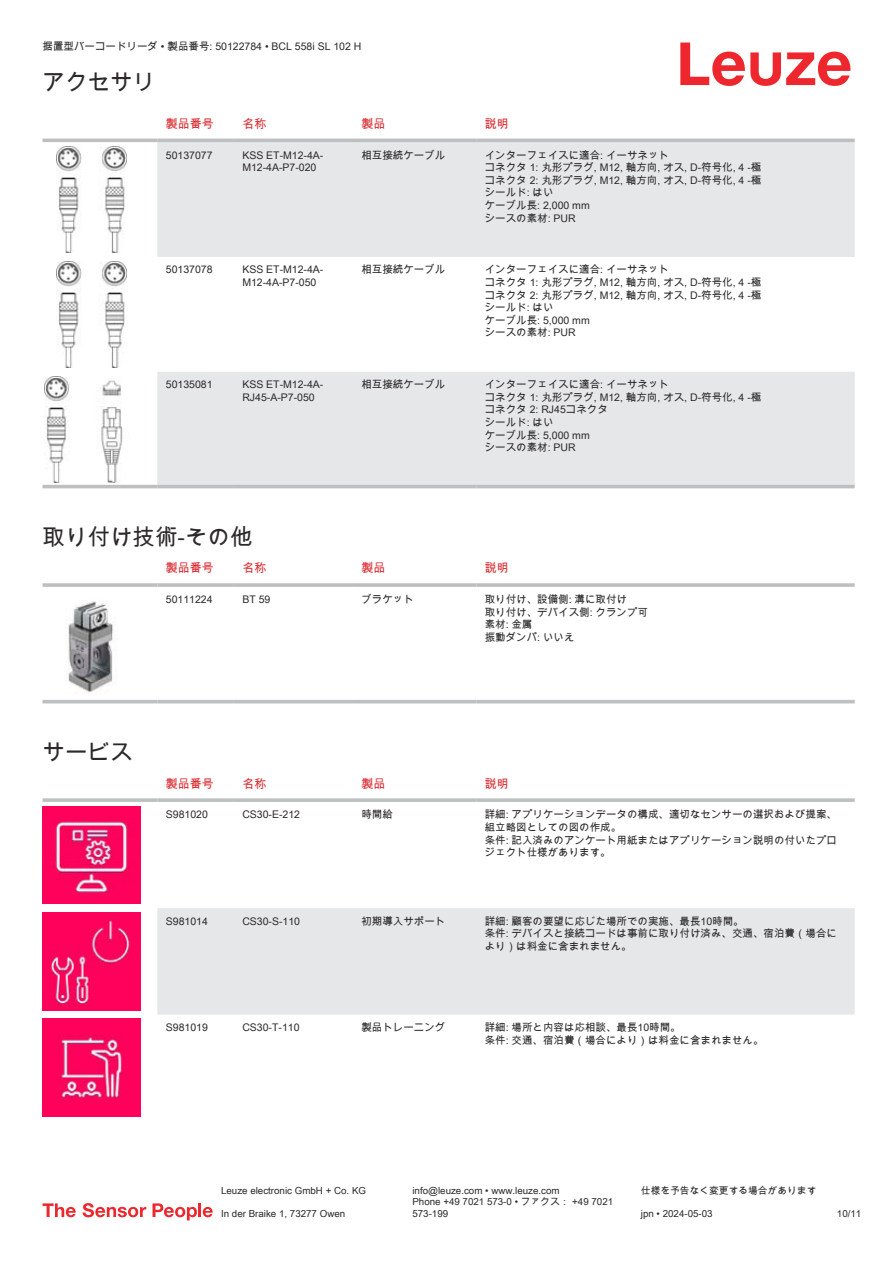
<style>
.page{position:relative;width:893px;height:1263px;background:#fff}
.page>*{position:absolute;margin:0;border:0;box-sizing:border-box;transform-origin:0 0}
.t1{font:22.5px "Arial Unicode MS";color:#2b292a}
.t2{font:12px "Arial Unicode MS";color:#db2a30}
.t3{font:10.5px/12.6px "Arial Unicode MS";color:#2b292a}
.t4{font:9.75px/11.7px "Arial Unicode MS";color:#2b292a}
</style>
<div class="page">
<svg style="left:680px;top:43px;width:170px;height:43px"></svg>
<svg style="left:43px;top:138px;width:812px;height:351px"></svg>
<svg style="left:157px;top:142px;width:698px;height:343px;fill:#e6e7e9"></svg>
<hr style="left:43px;top:139px;width:114px;height:3px;background:#bdbfc1">
<hr style="left:157px;top:139px;width:77px;height:3px;background:#bdbfc1">
<hr style="left:234px;top:139px;width:119px;height:3px;background:#bdbfc1">
<hr style="left:353px;top:139px;width:123px;height:3px;background:#bdbfc1">
<hr style="left:476px;top:139px;width:379px;height:3px;background:#bdbfc1">
<hr style="left:43px;top:485px;width:114px;height:3px;background:#bdbfc1">
<hr style="left:157px;top:485px;width:77px;height:3px;background:#bdbfc1">
<hr style="left:234px;top:485px;width:119px;height:3px;background:#bdbfc1">
<hr style="left:353px;top:485px;width:123px;height:3px;background:#bdbfc1">
<hr style="left:476px;top:485px;width:379px;height:3px;background:#bdbfc1">
<img style="left:56px;top:146px;width:70px;height:107px">
<img style="left:56px;top:261px;width:70px;height:106px">
<img style="left:45px;top:376px;width:93px;height:106px">
<svg style="left:43px;top:703px;width:812px;height:1px"></svg>
<svg style="left:43px;top:583px;width:114px;height:4px"></svg>
<hr style="left:157px;top:583px;width:77px;height:4px;background:#c7c8ca">
<hr style="left:234px;top:583px;width:119px;height:4px;background:#bdbfc1">
<svg style="left:353px;top:583px;width:123px;height:4px"></svg>
<hr style="left:476px;top:583px;width:379px;height:4px;background:#c7c8ca">
<hr style="left:43px;top:700px;width:114px;height:3px;background:#bdbfc1">
<hr style="left:157px;top:700px;width:77px;height:3px;background:#bdbfc1">
<hr style="left:234px;top:700px;width:119px;height:3px;background:#bdbfc1">
<hr style="left:353px;top:700px;width:123px;height:3px;background:#bdbfc1">
<hr style="left:476px;top:700px;width:379px;height:3px;background:#bdbfc1">
<img style="left:68px;top:601px;width:45px;height:91px">
<svg style="left:43px;top:806px;width:812px;height:311px"></svg>
<div style="left:157px;top:908px;width:698px;height:106px;background:#e6e7e9"></div>
<svg style="left:43px;top:798px;width:114px;height:4px"></svg>
<svg style="left:157px;top:798px;width:77px;height:4px"></svg>
<svg style="left:234px;top:798px;width:119px;height:4px"></svg>
<svg style="left:353px;top:798px;width:123px;height:4px"></svg>
<svg style="left:476px;top:798px;width:379px;height:4px;background:#c3c5c7"></svg>
<img style="left:43px;top:806px;width:97px;height:98px">
<img style="left:43px;top:912px;width:97px;height:98px">
<img style="left:43px;top:1019px;width:97px;height:97px">
<svg style="left:43px;top:1203px;width:33px;height:14px"></svg>
<svg style="left:83px;top:1203px;width:63px;height:14px"></svg>
<svg style="left:153px;top:1203px;width:44px;height:17px"></svg>
<hr style="left:198px;top:1203px;width:3px;height:14px;background:#ed272d">
<svg style="left:203px;top:1207px;width:10px;height:10px"></svg>
<p class="t3" style="left:43px;top:40px;width:320px">据置型バーコードリーダ • 製品番号: 50122784 • BCL 558i SL 102 H</p>
<h1 class="t1" style="left:43px;top:66px;width:114px">アクセサリ</h1>
<p class="t2" style="left:166px;top:115px;width:49px">製品番号</p>
<p class="t2" style="left:242px;top:115px;width:25px">名称</p>
<p class="t2" style="left:361px;top:115px;width:25px">製品</p>
<p class="t2" style="left:485px;top:115px;width:25px">説明</p>
<p class="t3" style="left:166px;top:148px;width:48px">50137077</p>
<p class="t3" style="left:242px;top:148px;width:83px">KSS ET-M12-4A-<br>M12-4A-P7-020</p>
<p class="t3" style="left:361px;top:148px;width:85px">相互接続ケーブル</p>
<p class="t3" style="left:485px;top:148px;width:278px">インターフェイスに適合: イーサネット<br>コネクタ 1: 丸形プラグ, M12, 軸方向, オス, D-符号化, 4 -極コネクタ 2: 丸形プラグ, M12, 軸方向, オス, D-符号化, 4 -極シールド: はい<br>ケーブル長: 2,000 mm<br>シースの素材: PUR</p>
<p class="t3" style="left:166px;top:263px;width:48px">50137078</p>
<p class="t3" style="left:242px;top:263px;width:83px">KSS ET-M12-4A-<br>M12-4A-P7-050</p>
<p class="t3" style="left:361px;top:263px;width:85px">相互接続ケーブル</p>
<p class="t3" style="left:485px;top:263px;width:278px">インターフェイスに適合: イーサネット<br>コネクタ 1: 丸形プラグ, M12, 軸方向, オス, D-符号化, 4 -極コネクタ 2: 丸形プラグ, M12, 軸方向, オス, D-符号化, 4 -極シールド: はい<br>ケーブル長: 5,000 mm<br>シースの素材: PUR</p>
<p class="t3" style="left:166px;top:378px;width:48px">50135081</p>
<p class="t3" style="left:242px;top:378px;width:83px">KSS ET-M12-4A-<br>RJ45-A-P7-050</p>
<p class="t3" style="left:361px;top:378px;width:85px">相互接続ケーブル</p>
<p class="t3" style="left:485px;top:378px;width:278px">インターフェイスに適合: イーサネット<br>コネクタ 1: 丸形プラグ, M12, 軸方向, オス, D-符号化, 4 -極コネクタ 2: RJ45コネクタ<br>シールド: はい<br>ケーブル長: 5,000 mm<br>シースの素材: PUR</p>
<h1 class="t1" style="left:43px;top:521px;width:211px">取り付け技術-その他</h1>
<p class="t2" style="left:166px;top:559px;width:49px">製品番号</p>
<p class="t2" style="left:242px;top:559px;width:25px">名称</p>
<p class="t2" style="left:361px;top:559px;width:25px">製品</p>
<p class="t2" style="left:485px;top:559px;width:25px">説明</p>
<p class="t3" style="left:166px;top:593px;width:48px">50111224</p>
<p class="t3" style="left:242px;top:593px;width:30px">BT 59</p>
<p class="t3" style="left:361px;top:593px;width:54px">ブラケット</p>
<p class="t3" style="left:485px;top:593px;width:165px">取り付け、設備側: 溝に取付け<br>取り付け、デバイス側: クランプ可素材: 金属<br>振動ダンパ: いいえ</p>
<h1 class="t1" style="left:43px;top:736px;width:91px">サービス</h1>
<p class="t2" style="left:166px;top:774px;width:49px">製品番号</p>
<p class="t2" style="left:242px;top:774px;width:25px">名称</p>
<p class="t2" style="left:361px;top:774px;width:25px">製品</p>
<p class="t2" style="left:485px;top:774px;width:25px">説明</p>
<p class="t3" style="left:166px;top:808px;width:44px">S981020</p>
<p class="t3" style="left:242px;top:808px;width:59px">CS30-E-212</p>
<p class="t3" style="left:361px;top:808px;width:33px">時間給</p>
<p class="t3" style="left:485px;top:808px;width:354px">詳細: アプリケーションデータの構成、適切なセンサーの選択および提案、組立略 図としての図の作成。<br>条件: 記入済みのアンケート用紙またはアプリケーション説明の付いたプロジェク ト仕様があります。</p>
<p class="t3" style="left:166px;top:914px;width:44px">S981014</p>
<p class="t3" style="left:242px;top:914px;width:59px">CS30-S-110</p>
<p class="t3" style="left:361px;top:914px;width:85px">初期導入サポート</p>
<p class="t3" style="left:485px;top:914px;width:354px">詳細: 顧客の要望に応じた場所での実施、最長10時間。<br>条件: デバイスと接続コードは事前に取り付け済み、交通、宿泊費（場合により） は料金に含まれません。</p>
<p class="t3" style="left:166px;top:1021px;width:44px">S981019</p>
<p class="t3" style="left:242px;top:1021px;width:59px">CS30-T-110</p>
<p class="t3" style="left:361px;top:1021px;width:85px">製品トレーニング</p>
<p class="t3" style="left:485px;top:1021px;width:280px">詳細: 場所と内容は応相談、最長10時間。<br>条件: 交通、宿泊費（場合により）は料金に含まれません。</p>
<p class="t4" style="left:221px;top:1184px;width:146px">Leuze electronic GmbH + Co. KG</p>
<p class="t4" style="left:412px;top:1184px;width:149px">info@leuze.com • www.leuze.com</p>
<p class="t4" style="left:641px;top:1184px;width:177px">仕様を予告なく変更する場合があります</p>
<p class="t4" style="left:221px;top:1207px;width:126px">In der Braike 1, 73277 Owen</p>
<p class="t4" style="left:412px;top:1196px;width:202px">Phone +49 7021 573-0 • ファクス： +49 7021<br>573-199</p>
<p class="t4" style="left:641px;top:1207px;width:73px">jpn • 2024-05-03</p>
<p class="t4" style="left:837px;top:1207px;width:26px">10/11</p>
</div>
